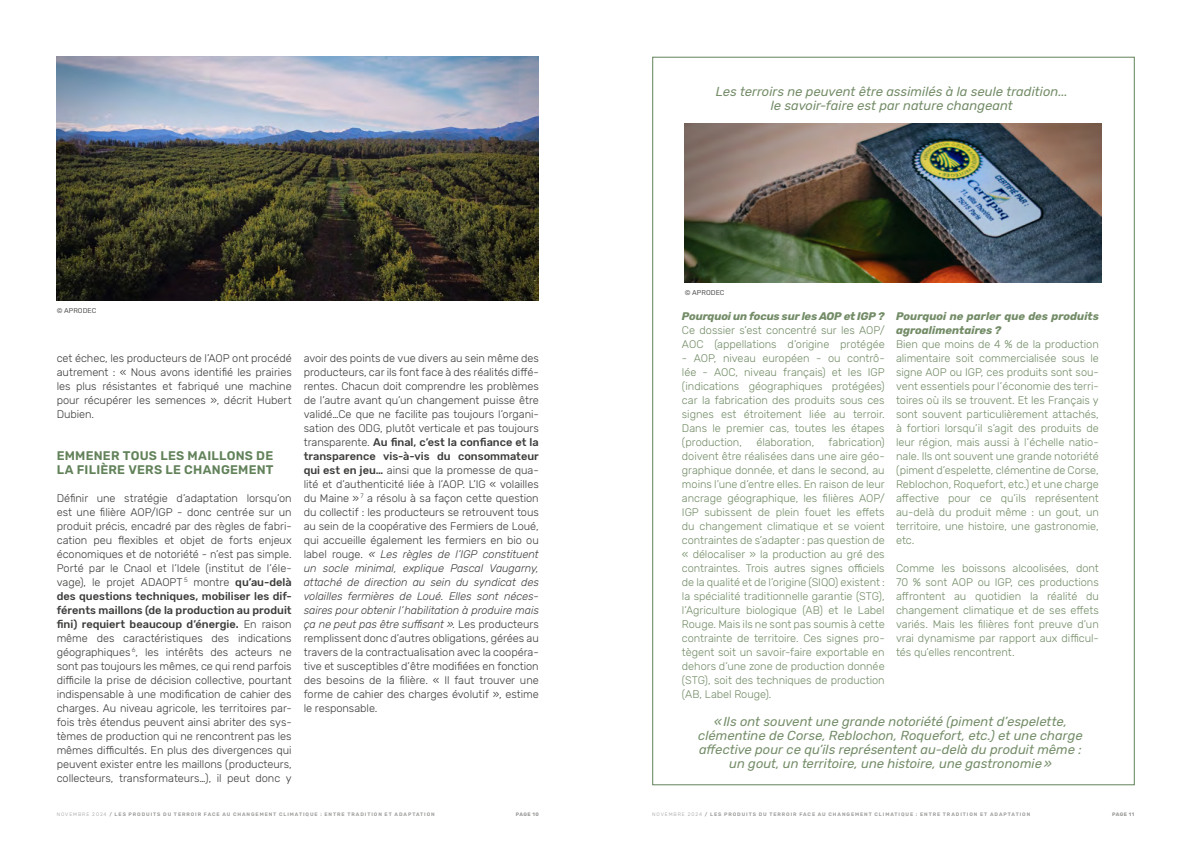
<style>
.page{position:relative;width:1191px;height:842px;background:#fff}
.page>*{position:absolute;margin:0;border:0;box-sizing:border-box;transform-origin:0 0}
.t1{font:italic 13px/14px "Rubik";color:#738c67;text-align:center}
.t2{font:600 12.5px/14px "Rubik";letter-spacing:.015em;color:#62825a}
.t3{font:300 11px/14px "Rubik";letter-spacing:-.005em;color:#3c3c3b;text-align:justify}
.t4{font:300 11px/14px "Rubik";letter-spacing:-.005em;color:#738c67;text-align:justify}
.t5{font:italic 700 11px/14px "Rubik";letter-spacing:-.005em;color:#738c67}
.t6{font:7px "Rubik";letter-spacing:.005em;color:#575756}
.t7{font:600 5px "Rubik";letter-spacing:.185em;color:#9d9d9c}
.t8{font:700 5px "Rubik";letter-spacing:.08em;color:#9d9d9c}
.s1{font-weight:500}
.s2{font-style:italic}
.s3{font-weight:300}
</style>
<div class="page">
<img style="left:685px;top:123px;width:416px;height:160px">
<img style="left:57px;top:57px;width:481px;height:243px">
<p class="t1" style="left:716px;top:85px;width:353px">Les terroirs ne peuvent être assimilés à la seule tradition... le savoir-faire est par nature changeant</p>
<p class="t6" style="left:57px;top:306px;width:41px">© APRODEC</p>
<p class="t3" style="left:57px;top:351px;width:236px">cet échec, les producteurs de l’AOP ont procédé autrement : « Nous avons identifié les prairies les plus résistantes et fabriqué une machine pour récupérer les semences », décrit Hubert Dubien.</p>
<p class="t2" style="left:57px;top:449px;width:218px">EMMENER TOUS LES MAILLONS DE<br>LA FILIÈRE VERS LE CHANGEMENT</p>
<p class="t3" style="left:57px;top:491px;width:236px">Définir une stratégie d’adaptation lorsqu’on est une filière AOP/IGP - donc centrée sur un produit précis, encadré par des règles de fabri&shy;cation peu flexibles et objet de forts enjeux économiques et de notoriété - n’est pas simple.<br>Porté par le Cnaol et l’Idele (institut de l’éle&shy;vage), le projet ADAOPT <sup>5</sup> montre <span class="s1">qu’au-delà des questions techniques, mobiliser les dif&shy;férents maillons (de la production au produit fini) requiert beaucoup d’énergie.</span> En raison même des caractéristiques des indications géographiques <sup>6</sup>, les intérêts des acteurs ne sont pas toujours les mêmes, ce qui rend parfois difficile la prise de décision collective, pourtant indispensable à une modification de cahier des charges. Au niveau agricole, les territoires par&shy;fois très étendus peuvent ainsi abriter des sys&shy;tèmes de production qui ne rencontrent pas les mêmes difficultés. En plus des divergences qui peuvent exister entre les maillons (producteurs, collecteurs, transformateurs…), il peut donc y</p>
<p class="t3" style="left:304px;top:351px;width:236px">avoir des points de vue divers au sein même des producteurs, car ils font face à des réalités diffé&shy;rentes. Chacun doit comprendre les problèmes de l’autre avant qu’un changement puisse être validé…Ce que ne facilite pas toujours l’organi&shy;sation des ODG, plutôt verticale et pas toujours transparente. <span class="s1">Au final, c’est la confiance et la transparence vis-à-vis du consommateur qui est en jeu…</span> ainsi que la promesse de qua&shy;lité et d’authenticité liée à l’AOP. L’IG « volailles du Maine » <sup>7</sup> a résolu à sa façon cette question du collectif : les producteurs se retrouvent tous au sein de la coopérative des Fermiers de Loué, qui accueille également les fermiers en bio ou label rouge. <span class="s2">« Les règles de l’IGP constituent un socle minimal, explique Pascal Vaugarny, attaché de direction au sein du syndicat des volailles fermières de Loué. Elles sont néces&shy;saires pour obtenir l’habilitation à produire mais ça ne peut pas être suffisant ».</span> Les producteurs remplissent donc d’autres obligations, gérées au travers de la contractualisation avec la coopéra&shy;tive et susceptibles d’être modifiées en fonction des besoins de la filière. « Il faut trouver une forme de cahier des charges évolutif », estime le responsable.</p>
<p class="t6" style="left:685px;top:288px;width:41px">© APRODEC</p>
<p class="t5" style="left:682px;top:309px;width:204px">Pourquoi un focus sur les AOP et IGP ?</p>
<p class="t4" style="left:682px;top:323px;width:204px">Ce dossier s’est concentré sur les AOP/<br>AOC (appellations d’origine protégée</p>
<p class="t4" style="left:682px;top:351px;width:204px">- AOP, niveau européen - ou contrô&shy;lée - AOC, niveau français) et les IGP (indications géographiques protégées) car la fabrication des produits sous ces signes est étroitement liée au terroir.<br>Dans le premier cas, toutes les étapes (production,</p>
<p class="t4" style="left:682px;top:435px;width:204px;text-indent:147px">fabrication) doivent être réalisées dans une aire géo&shy;graphique donnée, et dans le second, au moins l’une d’entre elles. En raison de leur ancrage géographique, les filières AOP/ IGP subissent de plein fouet les effets du changement climatique et se voient contraintes de s’adapter : pas question de « délocaliser » la production au gré des contraintes. Trois autres signes officiels de la qualité et de l’origine (SIQO) existent : la spécialité traditionnelle garantie (STG), l’Agriculture biologique (AB) et le Label Rouge. Mais ils ne sont pas soumis à cette contrainte de territoire. Ces signes pro&shy;tègent soit un savoir-faire exportable en dehors d’une zone de production donnée (STG), soit des techniques de production (AB, Label Rouge).</p>
<p class="t4" style="left:756px;top:435px;width:59px">élaboration,</p>
<p class="t5" style="left:896px;top:309px;width:204px">Pourquoi ne parler que des produits agroalimentaires ?</p>
<p class="t4" style="left:896px;top:337px;width:204px">Bien que moins de 4 % de la production alimentaire soit commercialisée sous le signe AOP ou IGP, ces produits sont sou&shy;vent essentiels pour l’économie des terri&shy;toires où ils se trouvent. Et les Français y sont souvent particulièrement attachés, à fortiori lorsqu’il s’agit des produits de leur région, mais aussi à l’échelle natio&shy;nale. Ils ont souvent une grande notoriété (piment d’espelette, clémentine de Corse, Reblochon, Roquefort, etc.) et une charge affective pour ce qu’ils représentent au-delà du produit même : un gout, un territoire, une histoire, une gastronomie, etc.</p>
<p class="t4" style="left:896px;top:561px;width:204px">Comme les boissons alcoolisées, dont 70 % sont AOP ou IGP, ces productions affrontent au quotidien la réalité du changement climatique et de ses effets variés. Mais les filières font preuve d’un vrai dynamisme par rapport aux difficul&shy;tés qu’elles rencontrent.</p>
<p class="t1" style="left:698px;top:715px;width:386px">«Ils ont souvent une grande notoriété (piment d’espelette, clémentine de Corse, Reblochon, Roquefort, etc.) et une charge affective pour ce qu’ils représentent au-delà du produit même : un gout, un territoire, une histoire, une gastronomie»</p>
<p class="t7" style="left:57px;top:811px;width:379px"><span class="s3">NOVEMBRE 2024</span> / LES PRODUITS DU TERROIR FACE AU CHANGEMENT CLIMATIQUE : ENTRE TRADITION ET ADAPTATION</p>
<p class="t8" style="left:516px;top:811px;width:24px">PAGE 10</p>
<p class="t7" style="left:652px;top:811px;width:379px"><span class="s3">NOVEMBRE 2024</span> / LES PRODUITS DU TERROIR FACE AU CHANGEMENT CLIMATIQUE : ENTRE TRADITION ET ADAPTATION</p>
<p class="t8" style="left:1112px;top:811px;width:24px">PAGE 11</p>
</div>
